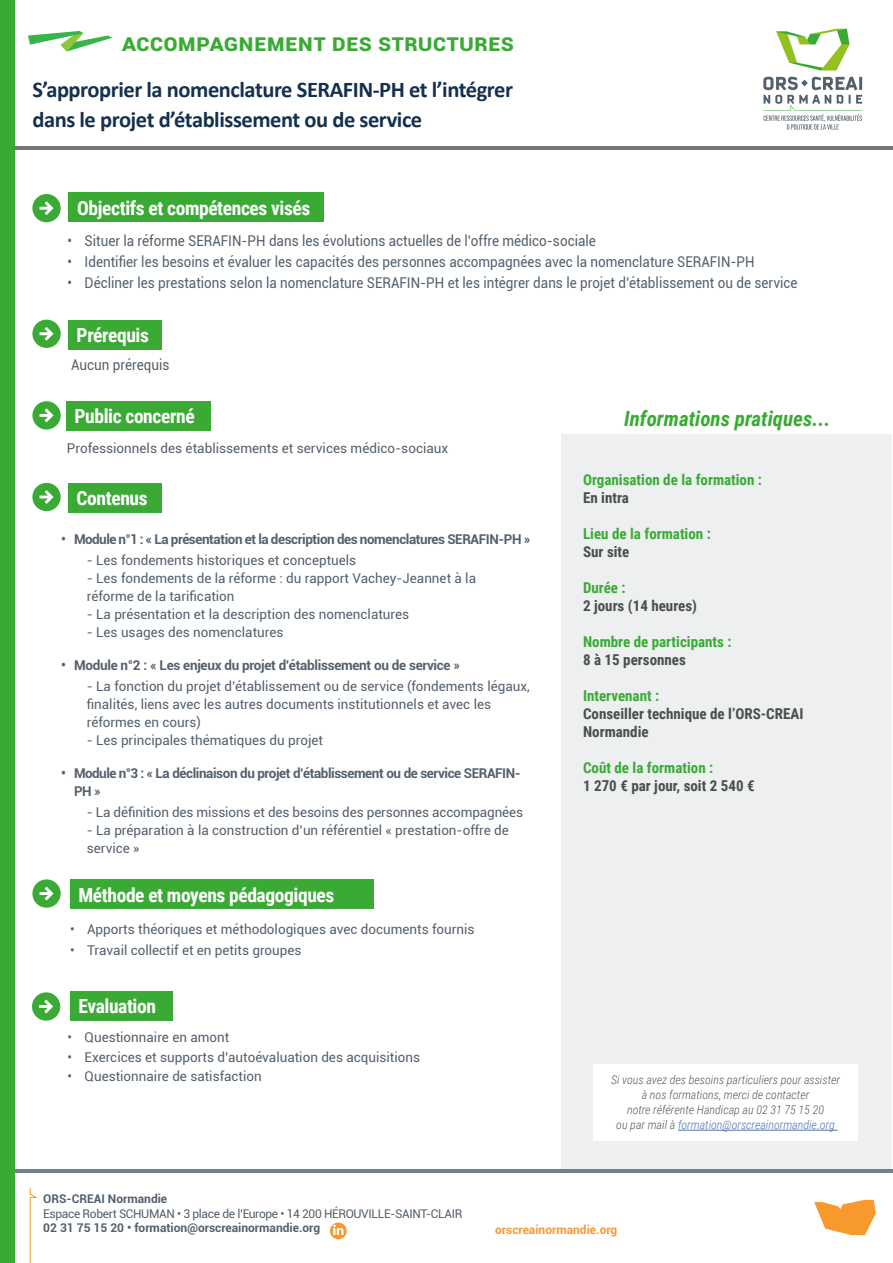
<style>
.page{position:relative;width:893px;height:1263px;background:#fff}
.page>*{position:absolute;margin:0;border:0;box-sizing:border-box;transform-origin:0 0}
.Default{font:700 24px "Roboto";color:#3aaa35}
.t1{font:700 22.5px "Calibri";letter-spacing:-.02em;color:#15304e}
.t2{font:italic 700 21px "Roboto Condensed";color:#3aaa35}
.t3{font:700 19.5px "Roboto Condensed";letter-spacing:-.02em;color:#fff}
.t4{font:700 15px/18px "Roboto Condensed";color:#4b4e4e}
.t5{font:700 15px "Roboto Condensed";color:#3aaa35}
.t6{font:14.85px "Roboto";color:#54606c;scale:.91 1}
.t7{font:13.5px/18px "Roboto";color:#54606c}
.t8{font:700 13.5px/18px "Roboto";letter-spacing:-.03em;color:#54606c}
.t9{font:italic 300 12px "Roboto Condensed";color:#57585a}
.t10{font:12px "Roboto";letter-spacing:-.03em;color:#54606c}
.t11{font:700 12px "Roboto";color:#54606c}
.t12{font:italic 300 12px "Roboto Condensed";color:#4d72ac}
.t13{font:700 12px "Roboto";color:#f8992e}
.s1{color:#57585a}
</style>
<div class="page">
<hr style="left:0;top:146px;width:893px;height:4px;background:#777675">
<div style="left:562px;top:434px;width:330px;height:735px;background:#eeeff0"></div>
<div style="left:593px;top:1064px;width:265px;height:76px;background:#fff"></div>
<hr style="left:678px;top:1130px;width:159px;height:1px;background:#4d72ac">
<img style="left:763px;top:28px;width:100px;height:102px">
<svg style="left:28px;top:31px;width:84px;height:20px"></svg>
<hr style="left:0;top:1169px;width:893px;height:4px;background:#768089">
<div style="left:0;top:0;width:14px;height:1263px;background:#3aaa35"></div>
<div style="left:69px;top:193px;width:255px;height:29px;background:#3aaa35"></div>
<div style="left:68px;top:320px;width:94px;height:29px;background:#3aaa35"></div>
<div style="left:66px;top:401px;width:145px;height:30px;background:#3aaa35"></div>
<div style="left:68px;top:483px;width:94px;height:29px;background:#3aaa35"></div>
<div style="left:70px;top:879px;width:303px;height:30px;background:#3aaa35"></div>
<div style="left:70px;top:991px;width:102px;height:30px;background:#3aaa35"></div>
<svg style="left:32px;top:194px;width:29px;height:28px"></svg>
<svg style="left:32px;top:320px;width:29px;height:28px"></svg>
<svg style="left:32px;top:401px;width:29px;height:28px"></svg>
<svg style="left:32px;top:483px;width:29px;height:28px"></svg>
<svg style="left:32px;top:879px;width:29px;height:29px"></svg>
<svg style="left:32px;top:992px;width:28px;height:29px"></svg>
<svg style="left:814px;top:1200px;width:62px;height:35px"></svg>
<svg style="left:29px;top:1188px;width:9px;height:75px"></svg>
<svg style="left:330px;top:1222px;width:17px;height:17px"></svg>
<p class="Default" style="left:122px;top:26px;width:394px">Accompagnement des structures</p>
<p class="t1" style="left:32px;top:74px;width:482px">S’approprier la nomenclature SERAFIN-PH et l’intégrer</p>
<p class="t1" style="left:32px;top:104px;width:391px">dans le projet d’établissement ou de service</p>
<p class="t3" style="left:77px;top:194px;width:235px">Objectifs et compétences visés</p>
<p class="t6" style="left:68px;top:230px;width:582px">• Situer la réforme SERAFIN-PH dans les évolutions actuelles de l’offre médico-sociale</p>
<p class="t6" style="left:68px;top:251px;width:756px">• Identifier les besoins et évaluer les capacités des personnes accompagnées avec la nomenclature SERAFIN-PH</p>
<p class="t6" style="left:68px;top:272px;width:804px">• Décliner les prestations selon la nomenclature SERAFIN-PH et les intégrer dans le projet d’établissement ou de service</p>
<p class="t3" style="left:77px;top:321px;width:74px">Prérequis</p>
<p class="t6" style="left:71px;top:354px;width:110px">Aucun prérequis</p>
<p class="t3" style="left:75px;top:403px;width:122px">Public concerné</p>
<p class="t7" style="left:67px;top:439px;width:383px">Professionnels des établissements et services médico-sociaux</p>
<p class="t3" style="left:77px;top:484px;width:73px">Contenus</p>
<p class="t8" style="left:61px;top:530px;width:471px">• Module n°1 : « La présentation et la description des nomenclatures SERAFIN-PH »</p>
<p class="t7" style="left:87px;top:551px;width:271px">- Les fondements historiques et conceptuels</p>
<p class="t7" style="left:87px;top:569px;width:391px">- Les fondements de la réforme : du rapport Vachey-Jeannet à la réforme de la tarification</p>
<p class="t7" style="left:87px;top:605px;width:324px">- La présentation et la description des nomenclatures</p>
<p class="t7" style="left:87px;top:623px;width:198px">- Les usages des nomenclatures</p>
<p class="t8" style="left:61px;top:656px;width:400px">• Module n°2 : « Les enjeux du projet d’établissement ou de service »</p>
<p class="t7" style="left:87px;top:677px;width:445px">- La fonction du projet d’établissement ou de service (fondements légaux, finalités, liens avec les autres documents institutionnels et avec les réformes en cours)</p>
<p class="t7" style="left:87px;top:731px;width:238px">- Les principales thématiques du projet</p>
<p class="t8" style="left:74px;top:764px;width:448px;text-indent:-13px">• Module n°3 : « La déclinaison du projet d’établissement ou de service SERAFIN-<br>PH »</p>
<p class="t7" style="left:87px;top:803px;width:438px">- La définition des missions et des besoins des personnes accompagnées</p>
<p class="t7" style="left:87px;top:821px;width:424px">- La préparation à la construction d’un référentiel « prestation-offre de service »</p>
<p class="t3" style="left:79px;top:881px;width:257px">Méthode et moyens pédagogiques</p>
<p class="t7" style="left:70px;top:919px;width:406px">• Apports théoriques et méthodologiques avec documents fournis</p>
<p class="t7" style="left:70px;top:940px;width:233px">• Travail collectif et en petits groupes</p>
<p class="t3" style="left:79px;top:992px;width:79px">Evaluation</p>
<p class="t7" style="left:68px;top:1028px;width:163px">• Questionnaire en amont</p>
<p class="t7" style="left:68px;top:1047px;width:354px">• Exercices et supports d’autoévaluation des acquisitions</p>
<p class="t7" style="left:68px;top:1067px;width:196px">• Questionnaire de satisfaction</p>
<p class="t2" style="left:624px;top:404px;width:208px">Informations pratiques...</p>
<p class="t5" style="left:583px;top:469px;width:180px">Organisation de la formation :</p>
<p class="t4" style="left:583px;top:488px;width:47px">En intra</p>
<p class="t5" style="left:583px;top:523px;width:129px">Lieu de la formation :</p>
<p class="t4" style="left:583px;top:542px;width:48px">Sur site</p>
<p class="t5" style="left:583px;top:577px;width:44px">Durée :</p>
<p class="t4" style="left:583px;top:596px;width:115px">2 jours (14 heures)</p>
<p class="t5" style="left:583px;top:631px;width:150px">Nombre de participants :</p>
<p class="t4" style="left:583px;top:650px;width:104px">8 à 15 personnes</p>
<p class="t5" style="left:583px;top:685px;width:78px">Intervenant :</p>
<p class="t4" style="left:583px;top:704px;width:222px">Conseiller technique de l’ORS-CREAI<br>Normandie</p>
<p class="t5" style="left:583px;top:757px;width:132px">Coût de la formation :</p>
<p class="t4" style="left:583px;top:776px;width:173px">1 270 € par jour, soit 2 540 €</p>
<p class="t9" style="left:611px;top:1072px;width:231px">Si vous avez des besoins particuliers pour assister</p>
<p class="t9" style="left:642px;top:1087px;width:169px">à nos formations, merci de contacter</p>
<p class="t9" style="left:627px;top:1102px;width:199px">notre référente Handicap au 02 31 75 15 20</p>
<p class="t12" style="left:616px;top:1117px;width:220px"><span class="s1">ou par mail à</span> formation@orscreainormandie.org</p>
<p class="t11" style="left:43px;top:1190px;width:125px">ORS-CREAI Normandie</p>
<p class="t10" style="left:43px;top:1205px;width:421px">Espace Robert SCHUMAN • 3 place de l’Europe • 14 200 HÉROUVILLE-SAINT-CLAIR</p>
<p class="t11" style="left:43px;top:1219px;width:278px">02 31 75 15 20 • formation@orscreainormandie.org</p>
<p class="t13" style="left:495px;top:1221px;width:124px">orscreainormandie.org</p>
</div>
